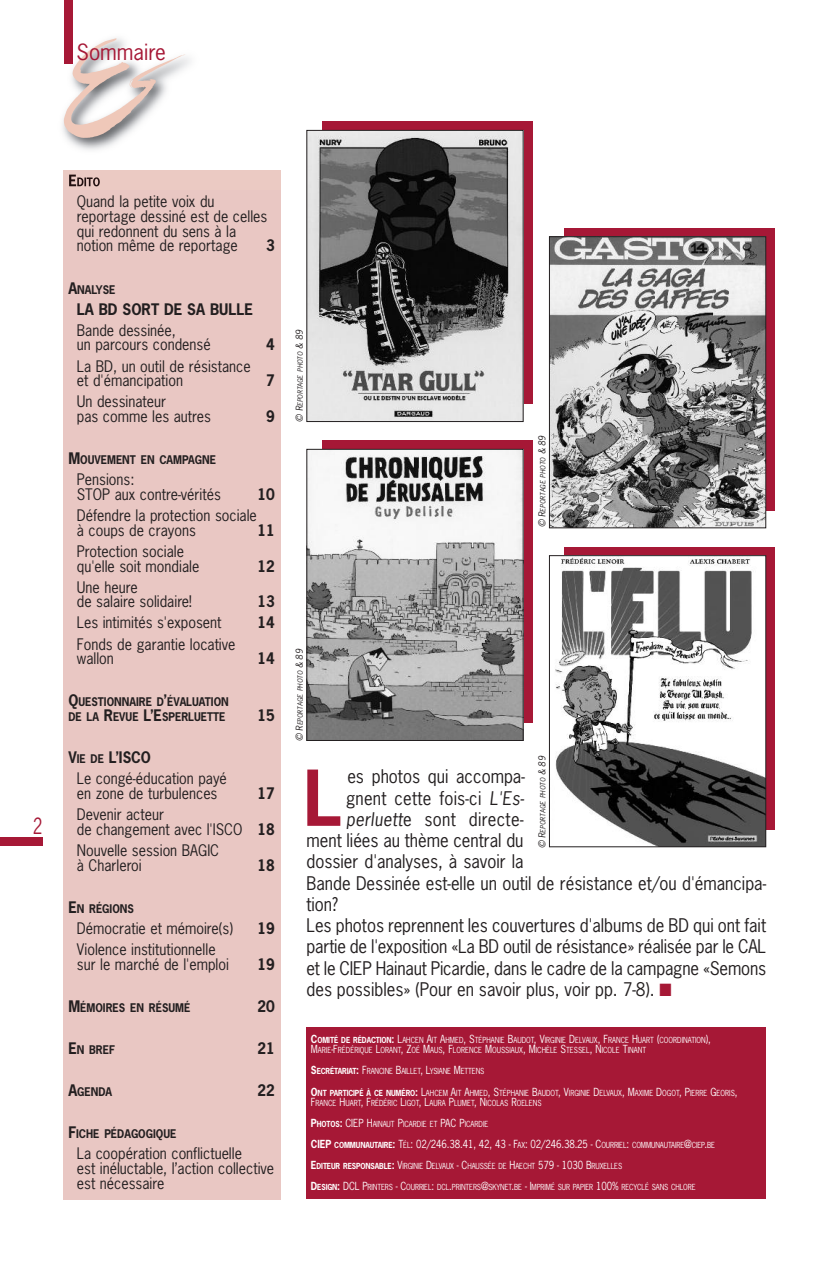
<style>
.page{position:relative;width:830px;height:1263px;background:#fff}
.page>*{position:absolute;margin:0;border:0;box-sizing:border-box;transform-origin:0 0}
.t1{font:700 72.3px "News Gothic";color:#a61836;scale:.95 1}
.t2{font:21px "News Gothic";color:#a61836}
.t3{font:21px "News Gothic";color:#a61836;scale:.8 1}
.t4{font:17.7px "News Gothic";color:#231f20;scale:.95 1}
.t5{font:17.7px "News Gothic";letter-spacing:.025em;color:#231f20;scale:.95 1}
.t6{font:15px/14.7px "News Gothic";color:#231f20;scale:.95 1}
.t7{font:700 15px "News Gothic";color:#231f20;scale:.93 1}
.t8{font:700 15px "News Gothic";color:#231f20;scale:.95 1}
.t9{font:700 11.25px/14.7px "News Gothic";color:#231f20;scale:.93 1}
.t10{font:10.5px "News Gothic";letter-spacing:-.01em;color:#fff;scale:.9 1}
.t11{font:7.8px/10.5px "News Gothic";color:#fff;scale:.9 1}
.t12{font:italic 6.75px "News Gothic";color:#231f20}
.s1{font-size:15px}
.s2{font-weight:700}
.s3{font-weight:700;font-size:11.25px}
.s4{font-size:9px}
.s5{font-style:italic}
.s6{color:#a61836}
.s7{font-weight:700;font-size:10.5px}
.s8{font-size:10.5px}
.s9{font-weight:700;font-size:7.8px}
.s10{font-size:7.8px}
</style>
<div class="page">
<div style="left:0;top:838px;width:43px;height:8px;background:#a61836"></div>
<div style="left:64px;top:170px;width:217px;height:1029px;background:#e9c7c3"></div>
<img style="left:62px;top:32px;width:128px;height:157px">
<img style="left:64px;top:170px;width:126px;height:19px">
<img style="left:69px;top:175px;width:31px;height:11px">
<svg style="left:64px;top:38px;width:121px;height:100px"></svg>
<div style="left:64px;top:0;width:8px;height:64px;background:#a61836"></div>
<div style="left:306px;top:1028px;width:459px;height:171px;background:#a61836"></div>
<div style="left:322px;top:121px;width:209px;height:283px;background:#a61836"></div>
<img style="left:308px;top:132px;width:213px;height:288px">
<div style="left:306px;top:130px;width:217px;height:292px;border:1px solid #231f20"></div>
<div style="left:322px;top:440px;width:209px;height:283px;background:#a61836"></div>
<img style="left:308px;top:451px;width:213px;height:288px">
<div style="left:306px;top:449px;width:217px;height:292px;border:1px solid #231f20"></div>
<svg style="left:564px;top:228px;width:210px;height:282px;background:#9d1a36"></svg>
<img style="left:551px;top:238px;width:212px;height:288px">
<div style="left:549px;top:236px;width:216px;height:292px;border:1px solid #231f20"></div>
<svg style="left:564px;top:547px;width:210px;height:282px;background:#9e1b37"></svg>
<img style="left:555px;top:557px;width:208px;height:288px">
<div style="left:549px;top:555px;width:216px;height:292px;border:1px solid #231f20"></div>
<h2 class="t2" style="left:77px;top:40px;width:91px">Sommaire</h2>
<h2 class="t3" style="left:33px;top:814px;width:14px">2</h2>
<p class="t6" style="left:77px;top:195px;width:202px">Quand la petite voix du reportage dessiné est de celles qui redonnent du sens à la notion même de reportage</p>
<p class="t7" style="left:266px;top:237px;width:11px">3</p>
<p class="t9" style="left:68px;top:282px;width:52px"><span class="s1">A</span>NALYSE</p>
<p class="t8" style="left:77px;top:301px;width:187px">LA BD SORT DE SA BULLE</p>
<p class="t6" style="left:77px;top:323px;width:142px">Bande dessinée,<br>un parcours condensé</p>
<p class="t6" style="left:77px;top:359px;width:184px">La BD, un outil de résistance et d'émancipation</p>
<p class="t6" style="left:77px;top:395px;width:143px">Un dessinateur<br>pas comme les autres</p>
<p class="t7" style="left:266px;top:336px;width:11px">4</p>
<p class="t7" style="left:266px;top:372px;width:11px">7</p>
<p class="t7" style="left:266px;top:408px;width:11px">9</p>
<p class="t9" style="left:68px;top:453px;width:160px"><span class="s1">M</span>OUVEMENT EN CAMPAGNE</p>
<p class="t6" style="left:77px;top:473px;width:153px">Pensions:<br>STOP aux contre-vérités</p>
<p class="t7" style="left:257px;top:486px;width:20px">10</p>
<p class="t6" style="left:77px;top:508px;width:191px">Défendre la protection sociale à coups de crayons</p>
<p class="t7" style="left:257px;top:522px;width:20px">11</p>
<p class="t6" style="left:77px;top:544px;width:130px">Protection sociale qu'elle soit mondiale</p>
<p class="t6" style="left:77px;top:580px;width:122px">Une heure<br>de salaire solidaire!</p>
<p class="t7" style="left:257px;top:558px;width:20px">12</p>
<p class="t7" style="left:257px;top:593px;width:20px">13</p>
<p class="t6" style="left:77px;top:616px;width:154px">Les intimités s'exposent</p>
<p class="t7" style="left:257px;top:614px;width:20px">14</p>
<p class="t6" style="left:77px;top:637px;width:168px">Fonds de garantie locative wallon</p>
<p class="t7" style="left:257px;top:650px;width:20px">14</p>
<p class="t9" style="left:68px;top:695px;width:174px"><span class="s1">Q</span>UESTIONNAIRE D<span class="s1">’</span>ÉVALUATION<br>DE LA <span class="s1">R</span>EVUE <span class="s1">L’E</span>SPERLUETTE</p>
<p class="t7" style="left:257px;top:707px;width:20px">15</p>
<p class="t6" style="left:77px;top:747px;width:159px;line-height:21.1px;text-indent:-8px"><span class="s2">V</span><span class="s3">IE DE</span> <span class="s2">L’ISCO<br></span>Le congé-éducation payé</p>
<p class="t6" style="left:77px;top:786px;width:149px">en zone de turbulences</p>
<p class="t7" style="left:257px;top:785px;width:20px">17</p>
<p class="t6" style="left:77px;top:807px;width:210px">Devenir acteur<br>de changement avec l'ISCO <span class="s2">18</span></p>
<p class="t6" style="left:77px;top:843px;width:151px">Nouvelle session BAGIC à Charleroi</p>
<p class="t7" style="left:257px;top:857px;width:20px">18</p>
<p class="t9" style="left:68px;top:901px;width:72px"><span class="s1">E</span>N RÉGIONS</p>
<p class="t6" style="left:77px;top:921px;width:166px">Démocratie et mémoire(s)</p>
<p class="t7" style="left:257px;top:920px;width:20px">19</p>
<p class="t6" style="left:77px;top:942px;width:161px">Violence institutionnelle sur le marché de l'emploi</p>
<p class="t7" style="left:257px;top:956px;width:20px">19</p>
<p class="t9" style="left:68px;top:1000px;width:133px"><span class="s1">M</span>ÉMOIRES EN RÉSUMÉ</p>
<p class="t7" style="left:257px;top:998px;width:20px">20</p>
<p class="t9" style="left:68px;top:1043px;width:52px"><span class="s1">E</span>N BREF</p>
<p class="t7" style="left:257px;top:1040px;width:20px">21</p>
<p class="t9" style="left:68px;top:1085px;width:49px"><span class="s1">A</span>GENDA</p>
<p class="t7" style="left:257px;top:1082px;width:20px">22</p>
<p class="t9" style="left:68px;top:1127px;width:118px"><span class="s1">F</span>ICHE PÉDAGOGIQUE</p>
<p class="t6" style="left:77px;top:1147px;width:209px">La coopération conflictuelle<br>est inéluctable, l’action collective est nécessaire</p>
<p class="t12" style="left:296px;top:422px;width:93px;rotate:-90deg"><span class="s4">© R</span>EPORTAGE PHOTO <span class="s4">&amp; 89</span></p>
<p class="t12" style="left:296px;top:741px;width:93px;rotate:-90deg"><span class="s4">© R</span>EPORTAGE PHOTO <span class="s4">&amp; 89</span></p>
<p class="t12" style="left:539px;top:527px;width:93px;rotate:-90deg"><span class="s4">© R</span>EPORTAGE PHOTO <span class="s4">&amp; 89</span></p>
<p class="t12" style="left:539px;top:848px;width:93px;rotate:-90deg"><span class="s4">© R</span>EPORTAGE PHOTO <span class="s4">&amp; 89</span></p>
<h1 class="t1" style="left:303px;top:758px;width:42px">L</h1>
<p class="t4" style="left:347px;top:767px;width:188px">es photos qui accompa-</p>
<p class="t4" style="left:346px;top:788px;width:189px">gnent cette fois-ci <span class="s5">L'Es-</span></p>
<p class="t5" style="left:346px;top:809px;width:188px"><span class="s5">perluett</span>e sont directe-</p>
<p class="t4" style="left:306px;top:831px;width:230px">ment liées au thème central du</p>
<p class="t4" style="left:306px;top:852px;width:230px">dossier d'analyses, à savoir la</p>
<p class="t4" style="left:306px;top:873px;width:485px">Bande Dessinée est-elle un outil de résistance et/ou d'émancipa-</p>
<p class="t4" style="left:306px;top:894px;width:35px">tion?</p>
<p class="t4" style="left:306px;top:916px;width:485px">Les photos reprennent les couvertures d'albums de BD qui ont fait</p>
<p class="t4" style="left:306px;top:937px;width:485px">partie de l'exposition «La BD outil de résistance» réalisée par le CAL</p>
<p class="t4" style="left:306px;top:958px;width:485px">et le CIEP Hainaut Picardie, dans le cadre de la campagne «Semons</p>
<p class="t4" style="left:306px;top:979px;width:386px">des possibles» (Pour en savoir plus, voir pp. 7-8). <span class="s6">■</span></p>
<p class="t11" style="left:311px;top:1035px;width:446px"><span class="s7">C</span><span class="s2">OMITÉ DE RÉDACTION</span><span class="s7">:</span> <span class="s8">L</span>AHCEN <span class="s8">A</span>IT <span class="s8">A</span>HMED<span class="s8">, S</span>TÉPHANIE <span class="s8">B</span>AUDOT<span class="s8">, V</span>IRGINIE <span class="s8">D</span>ELVAUX<span class="s8">, F</span>RANCE <span class="s8">H</span>UART <span class="s8">(</span>COORDINATION<span class="s8">),<br>M</span>ARIE<span class="s8">-F</span>RÉDÉRIQUE <span class="s8">L</span>ORANT<span class="s8">, Z</span>OÉ <span class="s8">M</span>AUS<span class="s8">, F</span>LORENCE <span class="s8">M</span>OUSSIAUX<span class="s8">, M</span>ICHÈLE <span class="s8">S</span>TESSEL<span class="s8">, N</span>ICOLE <span class="s8">T</span>INANT</p>
<p class="t11" style="left:311px;top:1066px;width:194px"><span class="s7">S</span><span class="s2">ECRÉTARIAT</span><span class="s7">:</span> <span class="s8">F</span>RANCINE <span class="s8">B</span>AILLET<span class="s8">, L</span>YSIANE <span class="s8">M</span>ETTENS</p>
<p class="t11" style="left:311px;top:1087px;width:475px"><span class="s7">O</span><span class="s2">NT PARTICIPÉ À CE NUMÉRO</span><span class="s7">:</span> <span class="s8">L</span>AHCEM <span class="s8">A</span>IT <span class="s8">A</span>HMED<span class="s8">, S</span>TÉPHANIE <span class="s8">B</span>AUDOT<span class="s8">, V</span>IRGINIE <span class="s8">D</span>ELVAUX<span class="s8">, M</span>AXIME <span class="s8">D</span>OGOT<span class="s8">, P</span>IERRE <span class="s8">G</span>EORIS<span class="s8">,<br>F</span>RANCE <span class="s8">H</span>UART<span class="s8">, F</span>RÉDÉRIC <span class="s8">L</span>IGOT<span class="s8">, L</span>AURA <span class="s8">P</span>LUMET<span class="s8">, N</span>ICOLAS <span class="s8">R</span>OELENS</p>
<p class="t11" style="left:311px;top:1119px;width:199px"><span class="s7">P</span><span class="s2">HOTOS</span><span class="s7">:</span> <span class="s8">CIEP H</span>AINAUT <span class="s8">P</span>ICARDIE ET <span class="s8">PAC P</span>ICARDIE</p>
<p class="t10" style="left:311px;top:1138px;width:450px"><span class="s2">CIEP</span> <span class="s9">COMMUNAUTAIRE</span><span class="s2">:</span> T<span class="s10">ÉL</span>: 02/246.38.41, 42, 43 - F<span class="s10">AX</span>: 02/246.38.25 - C<span class="s10">OURRIEL</span>: <span class="s10">COMMUNAUTAIRE</span>@<span class="s10">CIEP</span>.<span class="s10">BE</span></p>
<p class="t11" style="left:311px;top:1161px;width:347px"><span class="s7">E</span><span class="s2">DITEUR RESPONSABLE</span><span class="s7">:</span> <span class="s8">V</span>IRGINIE <span class="s8">D</span>ELVAUX <span class="s8">- C</span>HAUSSÉE DE <span class="s8">H</span>AECHT <span class="s8">579 - 1030 B</span>RUXELLES</p>
<p class="t11" style="left:311px;top:1182px;width:428px"><span class="s7">D</span><span class="s2">ESIGN</span><span class="s7">:</span> <span class="s8">DCL P</span>RINTERS <span class="s8">- C</span>OURRIEL<span class="s8">:</span> DCL<span class="s8">.</span>PRINTERS<span class="s8">@</span>SKYNET<span class="s8">.</span>BE <span class="s8">- I</span>MPRIMÉ SUR PAPIER <span class="s8">100%</span> RECYCLÉ SANS CHLORE</p>
</div>
